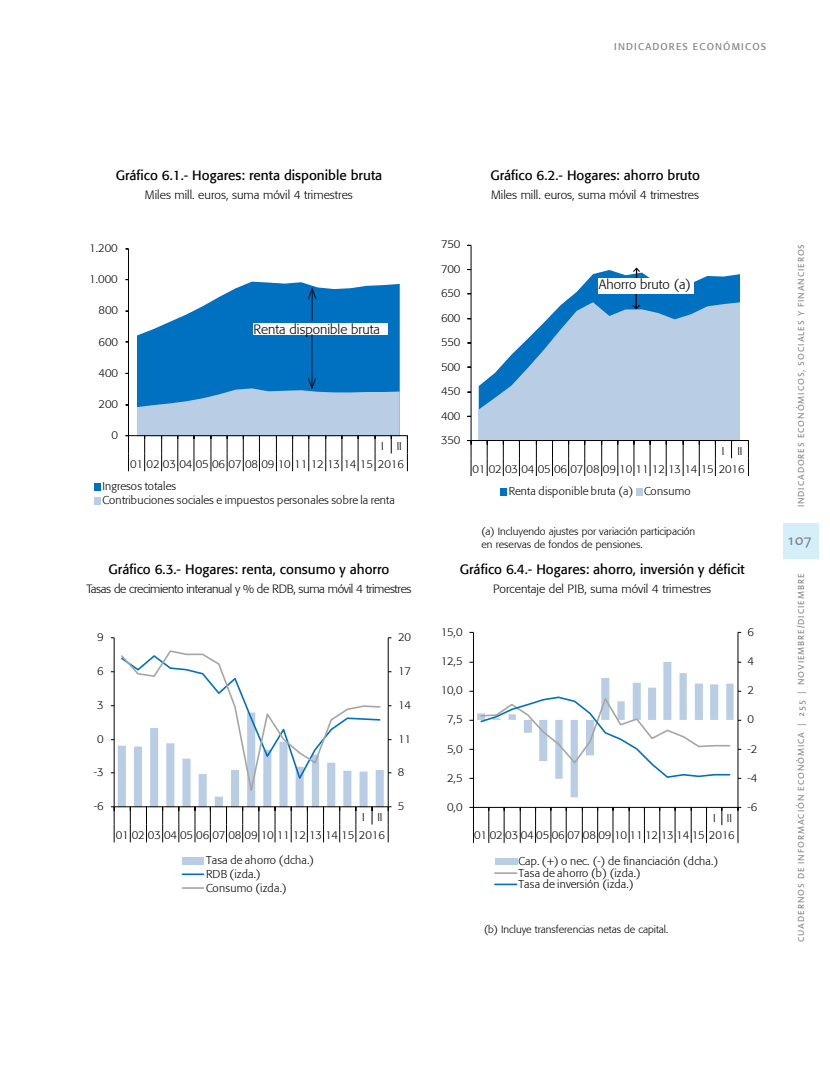
<style>
.page{position:relative;width:830px;height:1085px;background:#fff}
.page>*{position:absolute;margin:0;border:0;box-sizing:border-box;transform-origin:0 0}
.t1{font:15px "Linotype Aroma";color:#808285}
.t2{font:13.5px "Formata";color:#000}
.t3{font:300 13.5px "Formata";color:#000}
.t4{font:300 12px "Formata";color:#000}
.t5{font:300 12px "Formata";letter-spacing:-.03em;color:#000}
.t6{font:300 11.25px/17.9px "Formata";letter-spacing:-.01em;color:#000;text-align:right}
.t7{font:300 11.25px/11.6px "Formata";letter-spacing:.01em;color:#000}
.t8{font:300 11.25px/14px "Formata";letter-spacing:.015em;color:#000}
.t9{font:300 10.5px/12.6px "Formata";color:#000}
.t10{font:9.75px "Formata";letter-spacing:.12em;color:#808285}
.t11{font:9px "Linotype Aroma";letter-spacing:.1em;color:#808285}
</style>
<div class="page">
<div style="left:783px;top:523px;width:35px;height:35px;background:#d4eff9"></div>
<hr style="left:387px;top:637px;width:1px;height:169px;background:#000">
<hr style="left:114px;top:637px;width:1px;height:169px;background:#000">
<svg style="left:111px;top:653px;width:280px;height:189px"></svg>
<svg style="left:119px;top:650px;width:262px;height:148px"></svg>
<div style="left:182px;top:857px;width:22px;height:7px;background:#b9cde5"></div>
<hr style="left:182px;top:873px;width:21px;height:2px;background:#0070c0">
<svg style="left:182px;top:887px;width:21px;height:1px"></svg>
<hr style="left:737px;top:632px;width:1px;height:175px;background:#000">
<hr style="left:473px;top:632px;width:1px;height:175px;background:#000">
<hr style="left:473px;top:806px;width:264px;height:1px;background:#000">
<svg style="left:721px;top:807px;width:1px;height:18px"></svg>
<svg style="left:469px;top:806px;width:5px;height:36px"></svg>
<svg style="left:488px;top:807px;width:1px;height:35px"></svg>
<svg style="left:503px;top:807px;width:1px;height:35px"></svg>
<svg style="left:519px;top:807px;width:1px;height:35px"></svg>
<svg style="left:535px;top:807px;width:1px;height:35px"></svg>
<svg style="left:550px;top:807px;width:1px;height:35px"></svg>
<svg style="left:565px;top:807px;width:1px;height:35px"></svg>
<svg style="left:581px;top:807px;width:1px;height:35px"></svg>
<svg style="left:597px;top:807px;width:1px;height:35px"></svg>
<svg style="left:612px;top:807px;width:1px;height:35px"></svg>
<svg style="left:628px;top:807px;width:1px;height:35px"></svg>
<svg style="left:643px;top:807px;width:1px;height:35px"></svg>
<svg style="left:659px;top:807px;width:1px;height:35px"></svg>
<svg style="left:674px;top:807px;width:1px;height:35px"></svg>
<svg style="left:690px;top:807px;width:1px;height:35px"></svg>
<svg style="left:737px;top:806px;width:3px;height:36px"></svg>
<svg style="left:469px;top:661px;width:271px;height:136px"></svg>
<div style="left:494px;top:858px;width:23px;height:6px;background:#b9cde5"></div>
<svg style="left:494px;top:872px;width:22px;height:1px"></svg>
<hr style="left:494px;top:883px;width:22px;height:2px;background:#0070c0">
<svg style="left:137px;top:281px;width:262px;height:96px;fill:#0070c0"></svg>
<hr style="left:128px;top:249px;width:1px;height:186px;background:#000">
<hr style="left:128px;top:435px;width:279px;height:1px;background:#000">
<svg style="left:125px;top:435px;width:4px;height:36px"></svg>
<svg style="left:407px;top:435px;width:1px;height:36px"></svg>
<div style="left:94px;top:483px;width:6px;height:8px;background:#0070c0"></div>
<div style="left:94px;top:497px;width:6px;height:7px;background:#b9cde5"></div>
<div style="left:253px;top:323px;width:135px;height:12px;background:#fff"></div>
<hr style="left:311px;top:334px;width:1px;height:54px;background:#000">
<svg style="left:137px;top:377px;width:262px;height:94px"></svg>
<hr style="left:311px;top:288px;width:1px;height:32px;background:#000">
<svg style="left:307px;top:286px;width:10px;height:14px"></svg>
<svg style="left:564px;top:270px;width:175px;height:32px;fill:#0070c0"></svg>
<svg style="left:478px;top:302px;width:261px;height:138px;fill:#b9cde5"></svg>
<hr style="left:470px;top:245px;width:1px;height:195px;background:#000">
<hr style="left:471px;top:440px;width:277px;height:1px;background:#000">
<svg style="left:467px;top:440px;width:4px;height:36px"></svg>
<svg style="left:486px;top:441px;width:1px;height:35px"></svg>
<svg style="left:502px;top:441px;width:1px;height:35px"></svg>
<svg style="left:519px;top:441px;width:1px;height:35px"></svg>
<svg style="left:535px;top:441px;width:1px;height:35px"></svg>
<svg style="left:552px;top:441px;width:1px;height:35px"></svg>
<svg style="left:568px;top:441px;width:1px;height:35px"></svg>
<svg style="left:584px;top:441px;width:1px;height:35px"></svg>
<svg style="left:601px;top:441px;width:1px;height:35px"></svg>
<svg style="left:617px;top:441px;width:1px;height:35px"></svg>
<svg style="left:633px;top:441px;width:1px;height:35px"></svg>
<svg style="left:649px;top:441px;width:1px;height:35px"></svg>
<svg style="left:665px;top:441px;width:1px;height:35px"></svg>
<svg style="left:682px;top:441px;width:1px;height:35px"></svg>
<svg style="left:698px;top:441px;width:1px;height:35px"></svg>
<svg style="left:714px;top:441px;width:1px;height:35px"></svg>
<div style="left:500px;top:488px;width:6px;height:7px;background:#0070c0"></div>
<div style="left:635px;top:488px;width:7px;height:7px;background:#b9cde5"></div>
<svg style="left:631px;top:294px;width:9px;height:15px"></svg>
<svg style="left:632px;top:267px;width:8px;height:11px"></svg>
<div style="left:598px;top:278px;width:95px;height:15px;background:#fff"></div>
<p class="t10" style="left:614px;top:40px;width:153px">INDICADORES ECONÓMICOS</p>
<p class="t2" style="left:116px;top:167px;width:268px">Gráfico 6.1.- Hogares: renta disponible bruta</p>
<p class="t4" style="left:145px;top:187px;width:209px">Miles mill. euros, suma móvil 4 trimestres</p>
<p class="t6" style="left:89px;top:239px;width:30px">1.200</p>
<p class="t6" style="left:89px;top:270px;width:30px">1.000</p>
<p class="t6" style="left:99px;top:301px;width:21px">800</p>
<p class="t6" style="left:99px;top:333px;width:21px">600</p>
<p class="t6" style="left:99px;top:364px;width:21px">400</p>
<p class="t6" style="left:99px;top:395px;width:21px">200</p>
<p class="t6" style="left:112px;top:426px;width:8px">0</p>
<p class="t3" style="left:253px;top:321px;width:128px">Renta disponible bruta</p>
<p class="t6" style="left:130px;top:437px;width:275px">I II<br>01 02 03 04 05 06 07 08 09 10 11 12 13 14 15 2016</p>
<p class="t7" style="left:103px;top:479px;width:294px;line-height:13.6px">Ingresos totales<br>Contribuciones sociales e impuestos personales sobre la renta</p>
<p class="t2" style="left:108px;top:561px;width:282px">Gráfico 6.3.- Hogares: renta, consumo y ahorro</p>
<p class="t5" style="left:86px;top:581px;width:326px">Tasas de crecimiento interanual y % de RDB, suma móvil 4 trimestres</p>
<p class="t6" style="left:97px;top:628px;width:8px">9</p>
<p class="t6" style="left:398px;top:628px;width:15px">20</p>
<p class="t6" style="left:97px;top:662px;width:8px">6</p>
<p class="t6" style="left:398px;top:662px;width:15px">17</p>
<p class="t6" style="left:97px;top:696px;width:8px">3</p>
<p class="t6" style="left:398px;top:696px;width:15px">14</p>
<p class="t6" style="left:97px;top:729px;width:8px">0</p>
<p class="t6" style="left:398px;top:729px;width:15px">11</p>
<p class="t6" style="left:94px;top:763px;width:11px">-3</p>
<p class="t6" style="left:398px;top:763px;width:8px">8</p>
<p class="t6" style="left:94px;top:797px;width:11px">-6</p>
<p class="t6" style="left:398px;top:797px;width:8px">5</p>
<p class="t6" style="left:116px;top:808px;width:270px">I II<br>01 02 03 04 05 06 07 08 09 10 11 12 13 14 15 2016</p>
<p class="t8" style="left:206px;top:852px;width:109px">Tasa de ahorro (dcha.)<br>RDB (izda.)<br>Consumo (izda.)</p>
<p class="t2" style="left:490px;top:167px;width:211px">Gráfico 6.2.- Hogares: ahorro bruto</p>
<p class="t4" style="left:491px;top:187px;width:209px">Miles mill. euros, suma móvil 4 trimestres</p>
<p class="t6" style="left:441px;top:235px;width:21px">750</p>
<p class="t6" style="left:441px;top:260px;width:21px">700</p>
<p class="t6" style="left:441px;top:284px;width:21px">650</p>
<p class="t6" style="left:441px;top:309px;width:21px">600</p>
<p class="t6" style="left:441px;top:333px;width:21px">550</p>
<p class="t6" style="left:441px;top:358px;width:21px">500</p>
<p class="t6" style="left:441px;top:382px;width:21px">450</p>
<p class="t6" style="left:441px;top:407px;width:21px">400</p>
<p class="t6" style="left:441px;top:431px;width:21px">350</p>
<p class="t3" style="left:598px;top:276px;width:94px">Ahorro bruto (a)</p>
<p class="t6" style="left:472px;top:442px;width:273px">I II<br>01 02 03 04 05 06 07 08 09 10 11 12 13 14 15 2016</p>
<p class="t8" style="left:508px;top:484px;width:183px">Renta disponible bruta (a) Consumo</p>
<p class="t9" style="left:481px;top:525px;width:215px">(a) Incluyendo ajustes por variación participación en reservas de fondos de pensiones.</p>
<p class="t2" style="left:459px;top:561px;width:286px">Gráfico 6.4.- Hogares: ahorro, inversión y déficit</p>
<p class="t4" style="left:493px;top:581px;width:219px">Porcentaje del PIB, suma móvil 4 trimestres</p>
<p class="t6" style="left:440px;top:623px;width:23px">15,0</p>
<p class="t6" style="left:747px;top:623px;width:8px">6</p>
<p class="t6" style="left:440px;top:652px;width:23px">12,5</p>
<p class="t6" style="left:747px;top:652px;width:8px">4</p>
<p class="t6" style="left:440px;top:681px;width:23px">10,0</p>
<p class="t6" style="left:747px;top:681px;width:8px">2</p>
<p class="t6" style="left:447px;top:710px;width:17px">7,5</p>
<p class="t6" style="left:747px;top:710px;width:8px">0</p>
<p class="t6" style="left:447px;top:739px;width:17px">5,0</p>
<p class="t6" style="left:747px;top:739px;width:11px">-2</p>
<p class="t6" style="left:447px;top:768px;width:17px">2,5</p>
<p class="t6" style="left:747px;top:768px;width:11px">-4</p>
<p class="t6" style="left:447px;top:797px;width:17px">0,0</p>
<p class="t6" style="left:474px;top:808px;width:262px">I II<br>01 02 03 04 05 06 07 08 09 10 11 12 13 14 15 2016</p>
<p class="t7" style="left:518px;top:855px;width:201px">Cap. (+) o nec. (-) de financiación (dcha.)<br>Tasa de ahorro (b) (izda.)<br>Tasa de inversión (izda.)</p>
<p class="t6" style="left:747px;top:797px;width:11px">-6</p>
<p class="t9" style="left:484px;top:922px;width:186px">(b) Incluye transferencias netas de capital.</p>
<p class="t11" style="left:794px;top:507px;width:265px;rotate:-90deg">INDICADORES ECONÓMICOS, SOCIALES Y FINANCIEROS</p>
<h1 class="t1" style="left:786px;top:530px;width:26px">107</h1>
<p class="t11" style="left:794px;top:941px;width:370px;rotate:-90deg">CUADERNOS DE INFORMACIÓN ECONÓMICA | 255 | NOVIEMBRE/DICIEMBRE</p>
</div>
